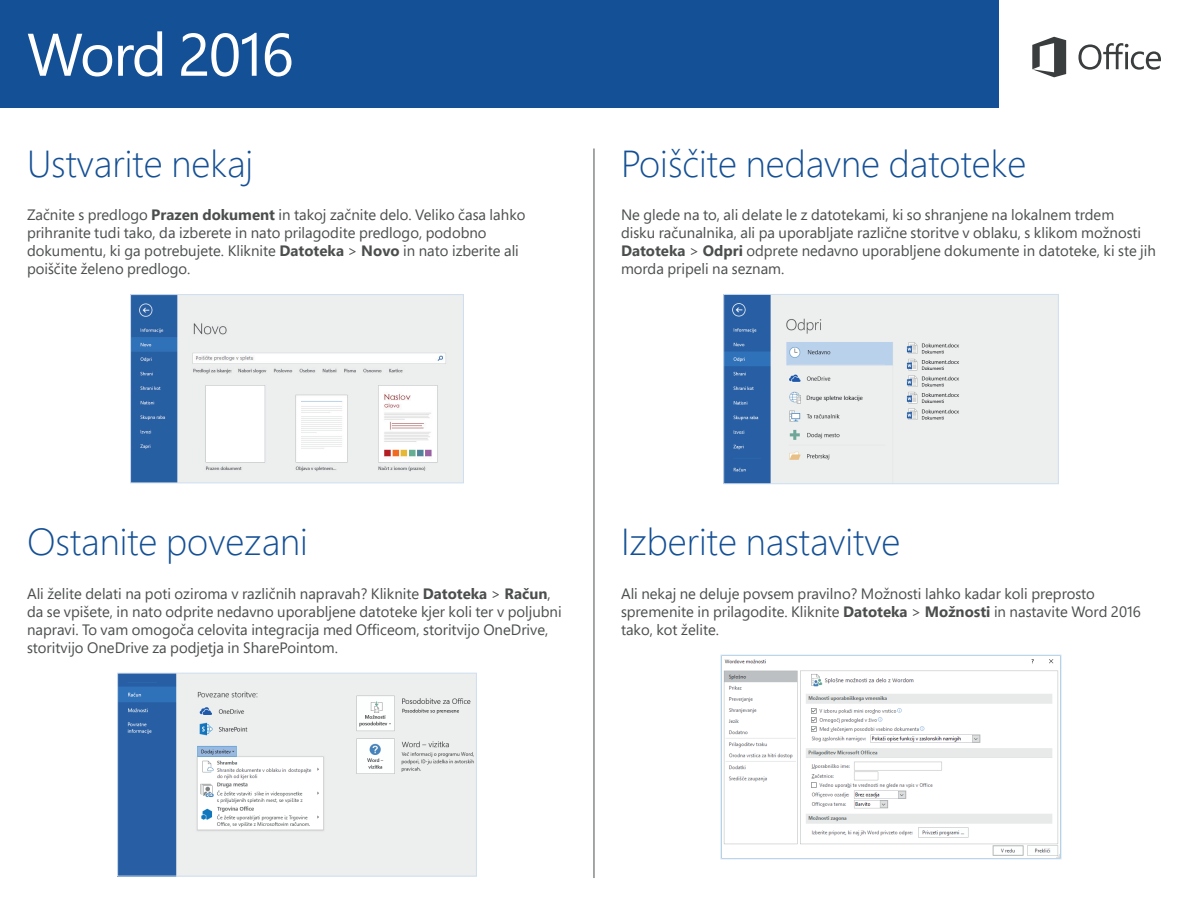
<style>
.page{position:relative;width:1188px;height:918px;background:#fff}
.page>*{position:absolute;margin:0;border:0;box-sizing:border-box;transform-origin:0 0}
.t1{font:60px "Segoe Pro";letter-spacing:-.025em;color:#fff}
.t2{font:300 37.5px "Segoe Pro";color:#145095}
.t3{font:15px/18px "Segoe Pro";color:#4c4e4e}
.s1{font-weight:700}
</style>
<div class="page">
<div style="left:0;top:0;width:999px;height:108px;background:#145095"></div>
<svg style="left:1078px;top:43px;width:83px;height:27px"></svg>
<svg style="left:1032px;top:37px;width:34px;height:40px"></svg>
<img style="left:725px;top:296px;width:332px;height:186px">
<div style="left:723px;top:294px;width:336px;height:190px;border:1px solid #cfdff0"></div>
<hr style="left:594px;top:148px;width:1px;height:730px;background:#4c4e4e">
<img style="left:119px;top:675px;width:356px;height:199px">
<div style="left:117px;top:673px;width:360px;height:203px;border:1px solid #cfdff0"></div>
<img style="left:723px;top:659px;width:336px;height:198px">
<div style="left:721px;top:655px;width:340px;height:204px;border:1px solid #cfdff0"></div>
<img style="left:132px;top:296px;width:330px;height:185px">
<div style="left:130px;top:294px;width:334px;height:189px;border:1px solid #cfdff0"></div>
<h1 class="t1" style="left:27px;top:13px;width:268px">Word 2016</h1>
<h2 class="t2" style="left:27px;top:138px;width:228px">Ustvarite nekaj</h2>
<p class="t3" style="left:27px;top:206px;width:500px">Začnite s predlogo <span class="s1">Prazen dokument</span> in takoj začnite delo. Veliko časa lahko prihranite tudi tako, da izberete in nato prilagodite predlogo, podobno dokumentu, ki ga potrebujete. Kliknite <span class="s1">Datoteka</span> &gt; <span class="s1">Novo</span> in nato izberite ali poiščite želeno predlogo.</p>
<h2 class="t2" style="left:621px;top:138px;width:407px">Poiščite nedavne datoteke</h2>
<p class="t3" style="left:621px;top:205px;width:537px">Ne glede na to, ali delate le z datotekami, ki so shranjene na lokalnem trdem<br>disku računalnika, ali pa uporabljate različne storitve v oblaku, s klikom možnosti <span class="s1">Datoteka</span> &gt; <span class="s1">Odpri</span> odprete nedavno uporabljene dokumente in datoteke, ki ste jih morda pripeli na seznam.</p>
<h2 class="t2" style="left:27px;top:516px;width:282px">Ostanite povezani</h2>
<p class="t3" style="left:27px;top:584px;width:536px">Ali želite delati na poti oziroma v različnih napravah? Kliknite <span class="s1">Datoteka</span> &gt; <span class="s1">Račun</span>, da se vpišete, in nato odprite nedavno uporabljene datoteke kjer koli ter v poljubni napravi. To vam omogoča celovita integracija med Officeom, storitvijo OneDrive, storitvijo OneDrive za podjetja in SharePointom.</p>
<h2 class="t2" style="left:621px;top:516px;width:281px">Izberite nastavitve</h2>
<p class="t3" style="left:621px;top:584px;width:522px">Ali nekaj ne deluje povsem pravilno? Možnosti lahko kadar koli preprosto spremenite in prilagodite. Kliknite <span class="s1">Datoteka</span> &gt; <span class="s1">Možnosti</span> in nastavite Word 2016 tako, kot želite.</p>
</div>
